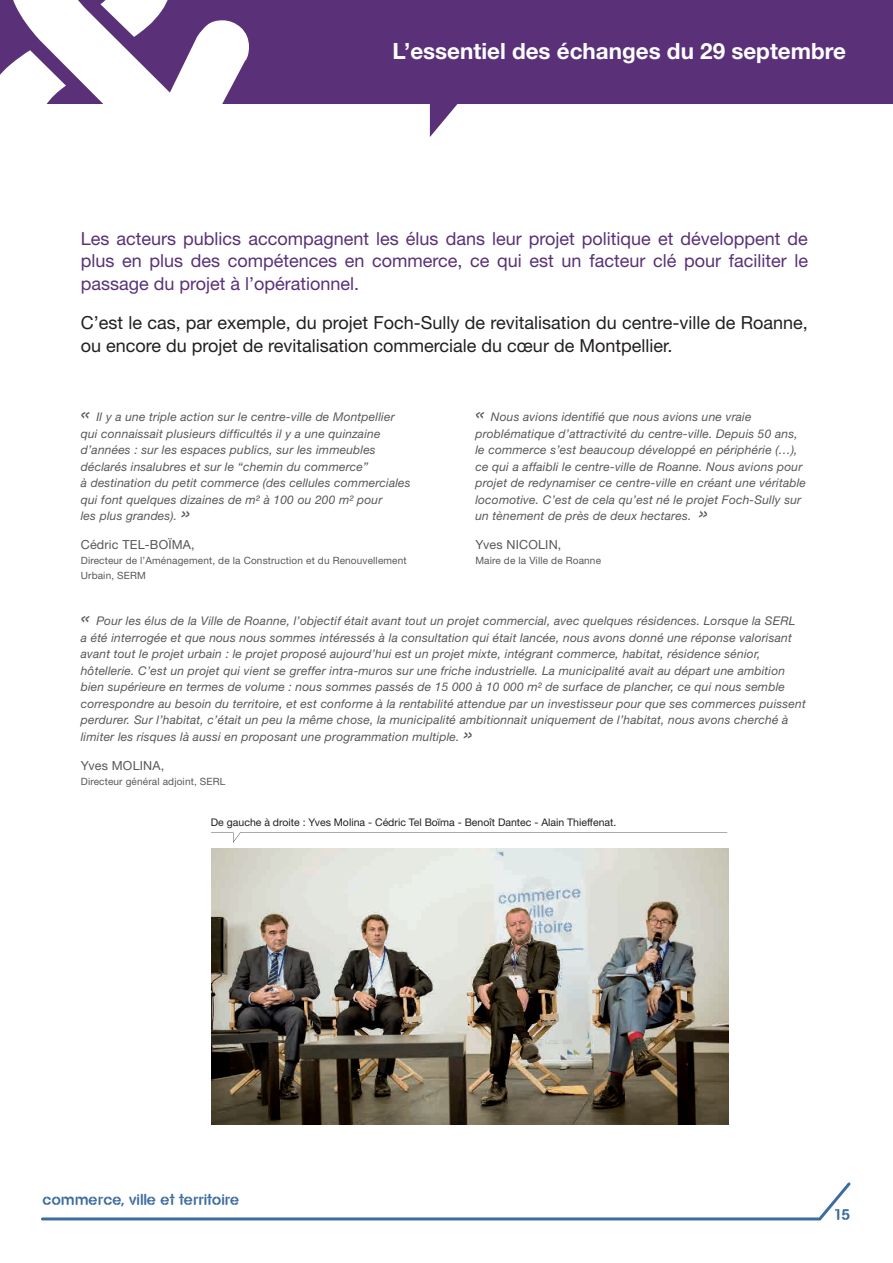
<style>
.page{position:relative;width:893px;height:1263px;background:#fff}
.page>*{position:absolute;margin:0;border:0;box-sizing:border-box;transform-origin:0 0}
.t1{font:700 22.35px "Helvetica Neue LT Std";color:#fff}
.t2{font:18px/22.5px "Helvetica Neue LT Std";color:#5a3178;text-align:justify}
.t3{font:18px/22.5px "Helvetica Neue LT Std";color:#231f20}
.t4{font:15px "AG Stencil";letter-spacing:.03em;color:#3d6c9f}
.t5{font:12.6px "Helvetica Neue LT Std";letter-spacing:.015em;color:#57585a}
.t6{font:italic 12px/16.5px "Helvetica Neue LT Std";letter-spacing:.015em;color:#57585a}
.t7{font:10.5px "Helvetica Neue LT Std";color:#231f20}
.t8{font:10.05px/15px "Helvetica Neue LT Std";letter-spacing:.015em;color:#57585a}
.s1{font-size:21px}
</style>
<div class="page">
<div style="left:0;top:0;width:893px;height:103px;background:#5a3178"></div>
<svg style="left:0;top:0;width:264px;height:104px;fill:#fff"></svg>
<svg style="left:338px;top:103px;width:264px;height:34px"></svg>
<svg style="left:41px;top:1182px;width:810px;height:38px"></svg>
<img style="left:212px;top:848px;width:517px;height:276px">
<svg style="left:211px;top:832px;width:516px;height:11px"></svg>
<h1 class="t1" style="left:392px;top:37px;width:455px">L’essentiel des échanges du 29 septembre</h1>
<h2 class="t2" style="left:81px;top:227px;width:729px">Les acteurs publics accompagnent les élus dans leur projet politique et développent de plus en plus des compétences en commerce, ce qui est un facteur clé pour faciliter le passage du projet à l’opérationnel.</h2>
<h2 class="t3" style="left:81px;top:311px;width:729px">C’est le cas, par exemple, du projet Foch-Sully de revitalisation du centre-ville de Roanne, ou encore du projet de revitalisation commerciale du cœur de Montpellier.</h2>
<p class="t6" style="left:81px;top:408px;width:331px"><span class="s1">«</span> Il y a une triple action sur le centre-ville de Montpellier qui connaissait plusieurs difficultés il y a une quinzaine d’années : sur les espaces publics, sur les immeubles déclarés insalubres et sur le “chemin du commerce”<br>à destination du petit commerce (des cellules commerciales qui font quelques dizaines de m² à 100 ou 200 m² pour<br>les plus grandes). <span class="s1">»</span></p>
<p class="t5" style="left:81px;top:537px;width:115px">Cédric TEL-BOÏMA,</p>
<p class="t8" style="left:81px;top:553px;width:327px">Directeur de l’Aménagement, de la Construction et du Renouvellement<br>Urbain, SERM</p>
<p class="t6" style="left:475px;top:408px;width:332px"><span class="s1">«</span> Nous avions identifié que nous avions une vraie problématique d’attractivité du centre-ville. Depuis 50 ans, le commerce s’est beaucoup développé en périphérie (…), ce qui a affaibli le centre-ville de Roanne. Nous avions pour projet de redynamiser ce centre-ville en créant une véritable locomotive. C’est de cela qu’est né le projet Foch-Sully sur un tènement de près de deux hectares. <span class="s1">»</span></p>
<p class="t5" style="left:475px;top:537px;width:87px">Yves NICOLIN,</p>
<p class="t8" style="left:475px;top:553px;width:127px">Maire de la Ville de Roanne</p>
<p class="t6" style="left:81px;top:612px;width:726px"><span class="s1">«</span> Pour les élus de la Ville de Roanne, l’objectif était avant tout un projet commercial, avec quelques résidences. Lorsque la SERL<br>a été interrogée et que nous nous sommes intéressés à la consultation qui était lancée, nous avons donné une réponse valorisant avant tout le projet urbain : le projet proposé aujourd’hui est un projet mixte, intégrant commerce, habitat, résidence sénior, hôtellerie. C’est un projet qui vient se greffer intra-muros sur une friche industrielle. La municipalité avait au départ une ambition bien supérieure en termes de volume : nous sommes passés de 15 000 à 10 000 m² de surface de plancher, ce qui nous semble correspondre au besoin du territoire, et est conforme à la rentabilité attendue par un investisseur pour que ses commerces puissent perdurer. Sur l’habitat, c’était un peu la même chose, la municipalité ambitionnait uniquement de l’habitat, nous avons cherché à limiter les risques là aussi en proposant une programmation multiple. <span class="s1">»</span></p>
<p class="t5" style="left:81px;top:758px;width:85px">Yves MOLINA,</p>
<p class="t8" style="left:81px;top:774px;width:146px">Directeur général adjoint, SERL</p>
<p class="t7" style="left:211px;top:816px;width:407px">De gauche à droite : Yves Molina - Cédric Tel Boïma - Benoît Dantec - Alain Thieffenat.</p>
<p class="t4" style="left:43px;top:1192px;width:198px">commerce, ville et territoire</p>
<p class="t4" style="left:833px;top:1207px;width:19px">15</p>
</div>
